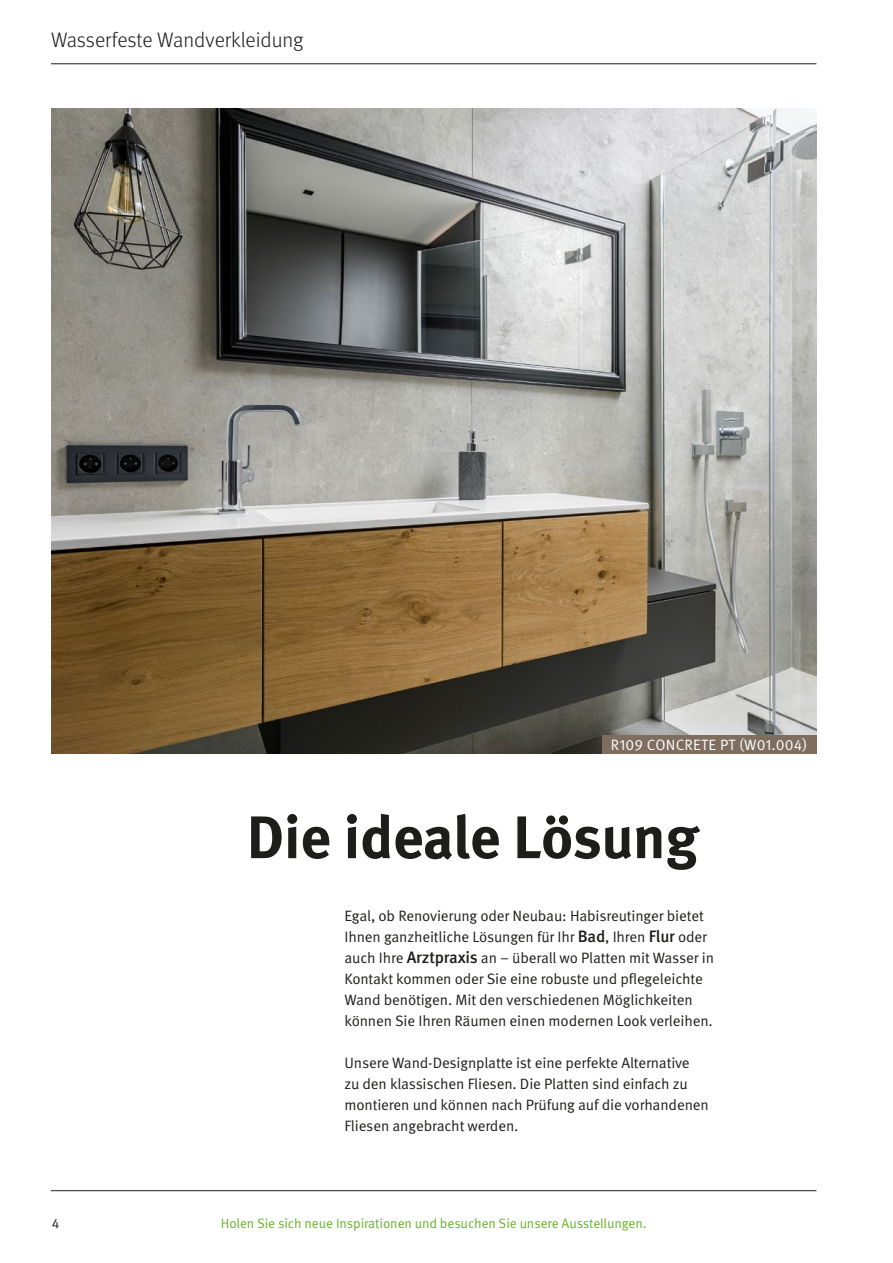
<style>
.page{position:relative;width:893px;height:1263px;background:#fff}
.page>*{position:absolute;margin:0;border:0;box-sizing:border-box;transform-origin:0 0}
.t1{font:700 60px "Meta Pro";letter-spacing:-.01em;color:#1d1d1b}
.t2{font:300 21px "Meta Pro";color:#1d1d1b}
.t3{font:15px/21px "Meta Pro Norm";letter-spacing:-.01em;color:#1d1d1b}
.t4{font:15px "Meta Pro Norm";letter-spacing:.01em;color:#fff}
.t5{font:13.5px "Meta Pro Norm";letter-spacing:-.01em;color:#65b32e}
.t6{font:13.5px "Meta Pro Norm";color:#1d1d1b}
.s1{font-family:"Meta Pro";font-weight:500;font-size:16.5px}
</style>
<div class="page">
<img style="left:51px;top:109px;width:765px;height:644px">
<div style="left:602px;top:735px;width:214px;height:18px;background:#7f6d60"></div>
<hr style="left:51px;top:64px;width:765px;height:1px;background:#1d1d1b">
<hr style="left:51px;top:1190px;width:765px;height:1px;background:#1d1d1b">
<h2 class="t2" style="left:51px;top:24px;width:254px">Wasserfeste Wandverkleidung</h2>
<p class="t4" style="left:611px;top:733px;width:198px">R109 CONCRETE PT (W01.004)</p>
<h1 class="t1" style="left:247px;top:790px;width:454px">Die ideale Lösung</h1>
<p class="t6" style="left:52px;top:1213px;width:9px">4</p>
<p class="t3" style="left:344px;top:904px;width:371px">Egal, ob Renovierung oder Neubau: Habisreutinger bietet Ihnen ganzheitliche Lösungen für Ihr <span class="s1">Bad</span>, Ihren <span class="s1">Flur</span> oder auch Ihre <span class="s1">Arztpraxis</span> an – überall wo Platten mit Wasser in Kontakt kommen oder Sie eine robuste und pflegeleichte Wand benötigen. Mit den verschiedenen Möglichkeiten können Sie Ihren Räumen einen modernen Look verleihen.</p>
<p class="t3" style="left:344px;top:1051px;width:366px">Unsere Wand-Designplatte ist eine perfekte Alternative<br>zu den klassischen Fliesen. Die Platten sind einfach zu montieren und können nach Prüfung auf die vorhandenen Fliesen angebracht werden.</p>
<p class="t5" style="left:221px;top:1213px;width:427px">Holen Sie sich neue Inspirationen und besuchen Sie unsere Ausstellungen.</p>
</div>
